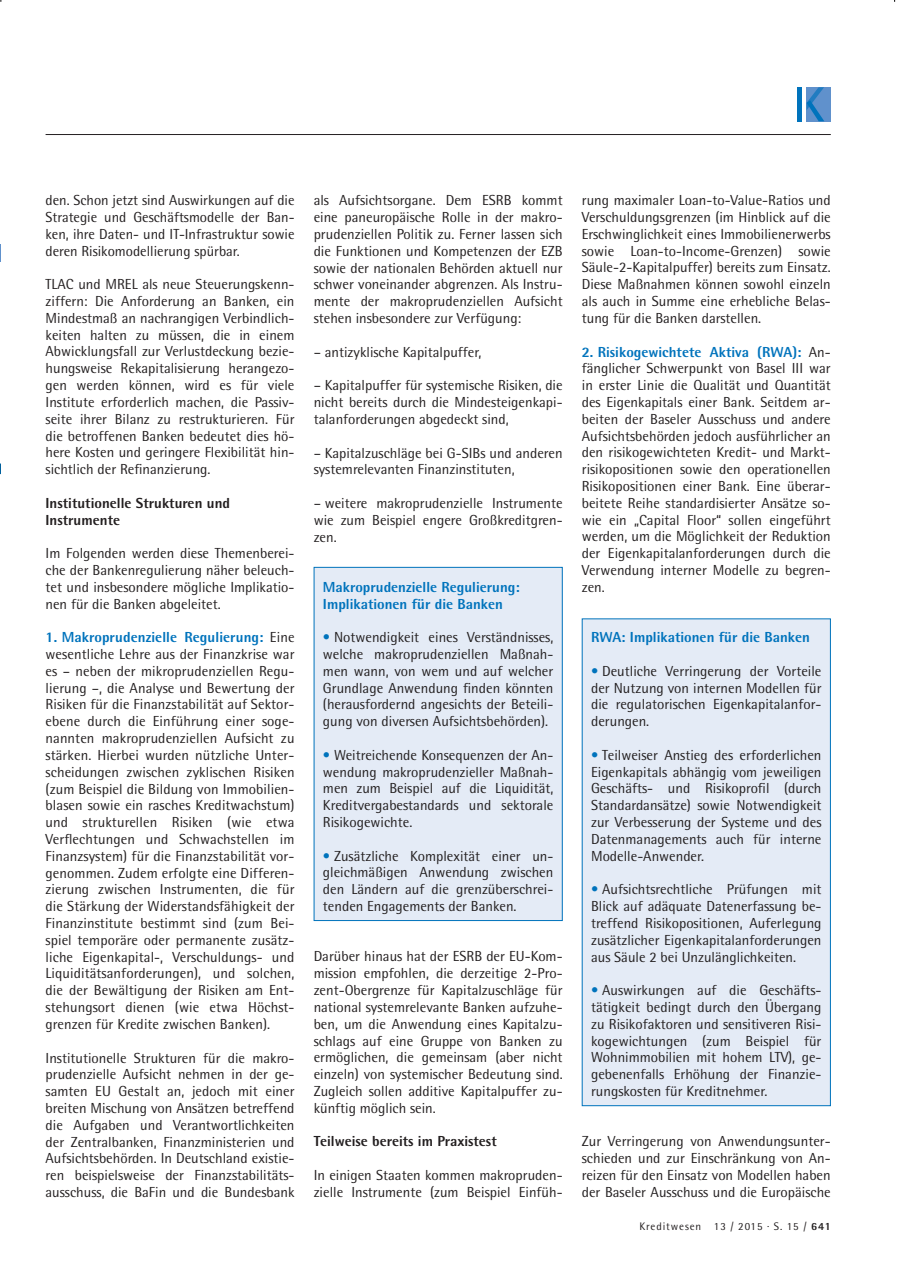
<style>
.page{position:relative;width:898px;height:1280px;background:#fff}
.page>*{position:absolute;margin:0;border:0;box-sizing:border-box;transform-origin:0 0}
.t1{font:14.55px/16.8px "Rotis Semi Sans";color:#231f20;text-align:justify}
.t2{font:800 14.55px/16.8px "Rotis Semi Sans";color:#0073bc}
.t3{font:800 14.55px/16.8px "Rotis Semi Sans";color:#231f20}
.t4{font:10.95px "Rotis Semi Sans";letter-spacing:.08em;color:#231f20}
.s1{font-weight:800;color:#0073bc}
.s2{color:#0073bc}
.s3{font-weight:800}
</style>
<div class="page">
<hr style="left:46px;top:134px;width:784px;height:1px;background:#231f20">
<div style="left:806px;top:87px;width:24px;height:34px;background:#6091cc"></div>
<div style="left:796px;top:87px;width:5px;height:34px;background:#0073bc"></div>
<svg style="left:806px;top:87px;width:18px;height:34px"></svg>
<svg style="left:0;top:245px;width:1px;height:17px"></svg>
<div style="left:314px;top:567px;width:248px;height:353px;background:#e4ebf6"></div>
<div style="left:313px;top:567px;width:249px;height:354px;border:1px solid #0073bc"></div>
<div style="left:582px;top:619px;width:248px;height:486px;background:#e4ebf6"></div>
<p class="t1" style="left:46px;top:192px;width:250px">den. Schon jetzt sind Auswirkungen auf die Strategie und Geschäftsmodelle der Ban&shy;ken, ihre Daten- und IT-Infrastruktur sowie deren Risikomodellierung spürbar.</p>
<p class="t1" style="left:46px;top:276px;width:250px">TLAC und MREL als neue Steuerungskenn&shy;ziffern: Die Anforderung an Banken, ein Mindestmaß an nachrangigen Verbindlich&shy;keiten halten zu müssen, die in einem Abwicklungsfall zur Verlustdeckung bezie&shy;hungsweise Rekapitalisierung herangezo&shy;gen werden können, wird es für viele Institute erforderlich machen, die Passiv&shy;seite ihrer Bilanz zu restrukturieren. Für die betroffenen Banken bedeutet dies hö&shy;here Kosten und geringere Flexibilität hin&shy;sichtlich der Refinanzierung.</p>
<p class="t3" style="left:46px;top:494px;width:186px">Institutionelle Strukturen und<br>Instrumente</p>
<p class="t1" style="left:46px;top:545px;width:250px">Im Folgenden werden diese Themenberei&shy;che der Bankenregulierung näher beleuch&shy;tet und insbesondere mögliche Implikatio&shy;nen für die Banken abgeleitet.</p>
<p class="t1" style="left:46px;top:629px;width:250px"><span class="s1">1. Makroprudenzielle Regulierung:</span> Eine wesentliche Lehre aus der Finanzkrise war es – neben der mikroprudenziellen Regu&shy;lierung –, die Analyse und Bewertung der Risiken für die Finanzstabilität auf Sektor&shy;ebene durch die Einführung einer soge&shy;nannten makroprudenziellen Aufsicht zu stärken. Hierbei wurden nützliche Unter&shy;scheidungen zwischen zyklischen Risiken (zum Beispiel die Bildung von Immobilien&shy;blasen sowie ein rasches Kreditwachstum) und strukturellen Risiken (wie etwa Verflechtungen und Schwachstellen im Finanzsystem) für die Finanzstabilität vor&shy;genommen. Zudem erfolgte eine Differen&shy;zierung zwischen Instrumenten, die für die Stärkung der Widerstandsfähigkeit der Finanzinstitute bestimmt sind (zum Bei&shy;spiel temporäre oder permanente zusätz&shy;liche Eigenkapital-, Verschuldungs- und Liquiditätsanforderungen), und solchen, die der Bewältigung der Risiken am Ent&shy;stehungsort dienen (wie etwa Höchst&shy;grenzen für Kredite zwischen Banken).</p>
<p class="t1" style="left:46px;top:1049px;width:250px">Institutionelle Strukturen für die makro&shy;prudenzielle Aufsicht nehmen in der ge&shy;samten EU Gestalt an, jedoch mit einer breiten Mischung von Ansätzen betreffend die Aufgaben und Verantwortlichkeiten der Zentralbanken, Finanzministerien und Aufsichtsbehörden. In Deutschland existie&shy;ren beispielsweise der Finanzstabilitäts&shy;ausschuss, die BaFin und die Bundesbank</p>
<p class="t1" style="left:313px;top:192px;width:250px">als Aufsichtsorgane. Dem ESRB kommt eine paneuropäische Rolle in der makro&shy;prudenziellen Politik zu. Ferner lassen sich die Funktionen und Kompetenzen der EZB sowie der nationalen Behörden aktuell nur schwer voneinander abgrenzen. Als Instru&shy;mente der makroprudenziellen Aufsicht stehen insbesondere zur Verfügung:</p>
<p class="t1" style="left:313px;top:343px;width:169px">– antizyklische Kapitalpuffer,</p>
<p class="t1" style="left:313px;top:377px;width:250px">– Kapitalpuffer für systemische Risiken, die nicht bereits durch die Mindesteigenkapi&shy;talanforderungen abgedeckt sind,</p>
<p class="t1" style="left:313px;top:444px;width:250px">– Kapitalzuschläge bei G-SIBs und anderen systemrelevanten Finanzinstituten,</p>
<p class="t1" style="left:313px;top:494px;width:250px">– weitere makroprudenzielle Instrumente wie zum Beispiel engere Großkreditgren&shy;zen.</p>
<p class="t2" style="left:323px;top:578px;width:198px">Makroprudenzielle Regulierung:<br>Implikationen für die Banken</p>
<p class="t1" style="left:323px;top:628px;width:232px"><span class="s2">•</span> Notwendigkeit eines Verständnisses, welche makroprudenziellen Maßnah&shy;men wann, von wem und auf welcher Grundlage Anwendung finden könnten (herausfordernd angesichts der Beteili&shy;gung von diversen Aufsichtsbehörden).</p>
<p class="t1" style="left:323px;top:746px;width:232px"><span class="s2">•</span> Weitreichende Konsequenzen der An&shy;wendung makroprudenzieller Maßnah&shy;men zum Beispiel auf die Liquidität, Kreditvergabestandards und sektorale Risikogewichte.</p>
<p class="t1" style="left:323px;top:847px;width:232px"><span class="s2">•</span> Zusätzliche Komplexität einer un&shy;gleichmäßigen Anwendung zwischen den Ländern auf die grenzüberschrei&shy;tenden Engagements der Banken.</p>
<p class="t1" style="left:313px;top:948px;width:250px">Darüber hinaus hat der ESRB der EU-Kom&shy;mission empfohlen, die derzeitige 2-Pro&shy;zent-Obergrenze für Kapitalzuschläge für national systemrelevante Banken aufzuhe&shy;ben, um die Anwendung eines Kapitalzu&shy;schlags auf eine Gruppe von Banken zu ermöglichen, die gemeinsam (aber nicht einzeln) von systemischer Bedeutung sind.<br>Zugleich sollen additive Kapitalpuffer zu&shy;künftig möglich sein.</p>
<p class="t3" style="left:313px;top:1132px;width:184px">Teilweise bereits im Praxistest</p>
<p class="t1" style="left:313px;top:1166px;width:250px">In einigen Staaten kommen makropruden&shy;zielle Instrumente (zum Beispiel Einfüh-</p>
<p class="t1" style="left:581px;top:192px;width:250px">rung maximaler Loan-to-Value-Ratios und Verschuldungsgrenzen (im Hinblick auf die Erschwinglichkeit eines Immobilienerwerbs sowie Loan-to-Income-Grenzen) sowie Säule-2-Kapitalpuffer) bereits zum Einsatz.<br>Diese Maßnahmen können sowohl einzeln als auch in Summe eine erhebliche Belas&shy;tung für die Banken darstellen.</p>
<p class="t1" style="left:581px;top:343px;width:250px"><span class="s1">2. Risikogewichtete Aktiva (RWA):</span> An&shy;fänglicher Schwerpunkt von Basel III war in erster Linie die Qualität und Quantität des Eigenkapitals einer Bank. Seitdem ar&shy;beiten der Baseler Ausschuss und andere Aufsichtsbehörden jedoch ausführlicher an den risikogewichteten Kredit- und Markt&shy;risikopositionen sowie den operationellen Risikopositionen einer Bank. Eine überar&shy;beitete Reihe standardisierter Ansätze so&shy;wie ein „Capital Floor“ sollen eingeführt werden, um die Möglichkeit der Reduktion der Eigenkapitalanforderungen durch die Verwendung interner Modelle zu begren&shy;zen.</p>
<p class="t2" style="left:591px;top:628px;width:220px">RWA: Implikationen für die Banken</p>
<p class="t1" style="left:591px;top:662px;width:232px"><span class="s2">•</span> Deutliche Verringerung der Vorteile der Nutzung von internen Modellen für die regulatorischen Eigenkapitalanfor&shy;derungen.</p>
<p class="t1" style="left:591px;top:746px;width:232px"><span class="s2">•</span> Teilweiser Anstieg des erforderlichen Eigenkapitals abhängig vom jeweiligen Geschäfts- und Risikoprofil (durch Standardansätze) sowie Notwendigkeit zur Verbesserung der Systeme und des Datenmanagements auch für interne Modelle-Anwender.</p>
<p class="t1" style="left:591px;top:881px;width:232px"><span class="s2">•</span> Aufsichtsrechtliche Prüfungen mit Blick auf adäquate Datenerfassung be&shy;treffend Risikopositionen, Auferlegung zusätzlicher Eigenkapitalanforderungen aus Säule 2 bei Unzulänglichkeiten.</p>
<p class="t1" style="left:591px;top:981px;width:232px"><span class="s2">•</span> Auswirkungen auf die Geschäfts&shy;tätigkeit bedingt durch den Übergang zu Risikofaktoren und sensitiveren Risi&shy;kogewichtungen (zum Beispiel für Wohnimmobilien mit hohem LTV), ge&shy;gebenenfalls Erhöhung der Finanzie&shy;rungskosten für Kreditnehmer.</p>
<p class="t1" style="left:581px;top:1132px;width:250px">Zur Verringerung von Anwendungsunter&shy;schieden und zur Einschränkung von An&shy;reizen für den Einsatz von Modellen haben der Baseler Ausschuss und die Europäische</p>
<p class="t4" style="left:639px;top:1220px;width:193px">Kreditwesen 13 / 2015 · S. 15 / <span class="s3">641</span></p>
</div>
